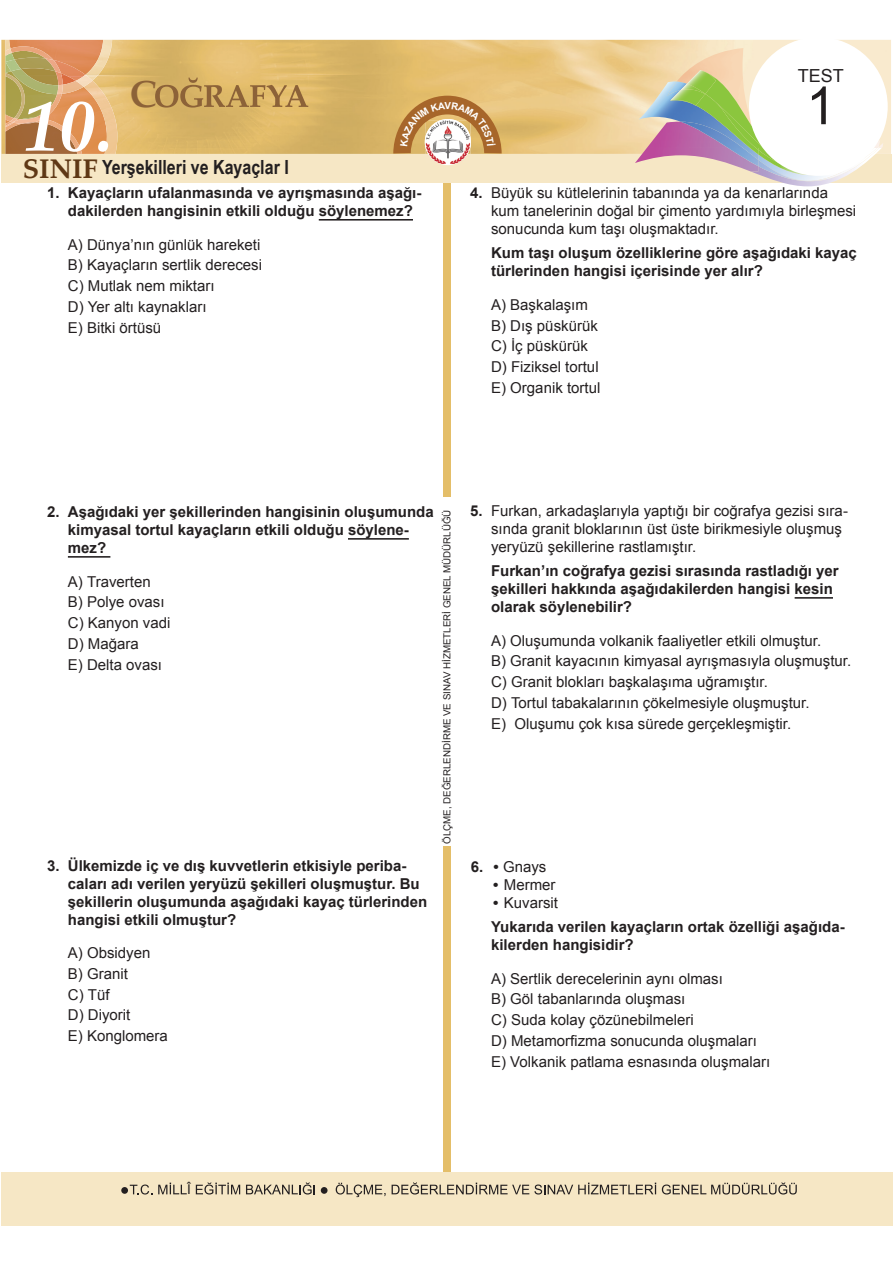
<style>
.page{position:relative;width:893px;height:1263px;background:#fff}
.page>*{position:absolute;margin:0;border:0;box-sizing:border-box;transform-origin:0 0}
.t1{font:italic 700 72px "Palatino";color:#fff}
.t2{font:52.5px "Arial";color:#231f20}
.t3{font:700 37.5px "Palatino Linotype";color:#8c6238}
.t4{font:700 27px "Palatino";color:#5f3815}
.t5{font:700 19.5px "Arial Narrow";color:#231f20}
.t6{font:18px "Arial";color:#231f20}
.t7{font:15px/18px "Arial";color:#231f20}
.SORU_CÜMLESİ{font:700 15px/18px "Arial";color:#231f20}
.t8{font:13.5px "Arial";color:#231f20}
.t9{font:9.75px "Arial";color:#231f20}
.s1{font-weight:700}
</style>
<div class="page">
<div style="left:443px;top:846px;width:8px;height:349px;background:#e4be69"></div>
<div style="left:443px;top:148px;width:8px;height:348px;background:#e4be69"></div>
<img style="left:1px;top:40px;width:890px;height:114px">
<div style="left:1px;top:1172px;width:891px;height:54px;background:#f6e7c5"></div>
<svg style="left:130px;top:1184px;width:22px;height:10px"></svg>
<svg style="left:158px;top:1182px;width:29px;height:12px"></svg>
<svg style="left:196px;top:1182px;width:44px;height:12px"></svg>
<svg style="left:246px;top:1182px;width:69px;height:12px"></svg>
<svg style="left:336px;top:1183px;width:50px;height:14px"></svg>
<svg style="left:392px;top:1182px;width:264px;height:12px"></svg>
<svg style="left:662px;top:1182px;width:135px;height:12px"></svg>
<div style="left:121px;top:1187px;width:7px;height:7px;background:#231f20;border-radius:50%"></div>
<div style="left:321px;top:1187px;width:7px;height:7px;background:#231f20;border-radius:50%"></div>
<img style="left:62px;top:94px;width:22px;height:60px">
<img style="left:84px;top:81px;width:33px;height:73px">
<img style="left:5px;top:40px;width:107px;height:41px">
<img style="left:63px;top:81px;width:21px;height:13px">
<img style="left:76px;top:75px;width:16px;height:12px">
<img style="left:5px;top:119px;width:77px;height:35px">
<img style="left:21px;top:58px;width:34px;height:11px">
<img style="left:15px;top:69px;width:42px;height:25px">
<img style="left:15px;top:60px;width:6px;height:11px">
<img style="left:25px;top:94px;width:37px;height:27px">
<img style="left:10px;top:46px;width:43px;height:14px">
<img style="left:55px;top:71px;width:8px;height:14px">
<img style="left:45px;top:59px;width:16px;height:14px">
<svg style="left:5px;top:49px;width:10px;height:24px"></svg>
<svg style="left:57px;top:85px;width:6px;height:9px"></svg>
<img style="left:35px;top:118px;width:8px;height:6px">
<img style="left:5px;top:73px;width:20px;height:45px">
<svg style="left:5px;top:118px;width:30px;height:9px"></svg>
<svg style="left:155px;top:78px;width:153px;height:30px;background:#c7a05b"></svg>
<div style="left:1px;top:154px;width:891px;height:28px;background:#f6e7c5"></div>
<img style="left:677px;top:48px;width:86px;height:33px">
<img style="left:751px;top:148px;width:131px;height:38px">
<img style="left:635px;top:148px;width:123px;height:25px">
<img style="left:638px;top:81px;width:242px;height:67px">
<img style="left:667px;top:82px;width:20px;height:14px">
<img style="left:758px;top:148px;width:121px;height:33px">
<img style="left:728px;top:148px;width:30px;height:18px">
<img style="left:716px;top:73px;width:41px;height:21px">
<img style="left:758px;top:154px;width:76px;height:21px">
<img style="left:670px;top:94px;width:80px;height:54px">
<img style="left:857px;top:149px;width:17px;height:16px">
<svg style="left:705px;top:94px;width:10px;height:8px"></svg>
<svg style="left:750px;top:148px;width:17px;height:6px"></svg>
<img style="left:715px;top:102px;width:47px;height:46px">
<img style="left:687px;top:70px;width:29px;height:24px">
<img style="left:670px;top:89px;width:35px;height:17px">
<img style="left:681px;top:84px;width:24px;height:10px">
<div style="left:749px;top:37px;width:139px;height:139px;background:#fff;border-radius:50%"></div>
<img style="left:428px;top:154px;width:40px;height:10px">
<hr style="left:319px;top:219px;width:94px;height:2px;background:#231f20">
<hr style="left:348px;top:538px;width:61px;height:2px;background:#231f20">
<hr style="left:68px;top:556px;width:42px;height:2px;background:#231f20">
<hr style="left:795px;top:597px;width:38px;height:2px;background:#231f20">
<svg style="left:393px;top:96px;width:109px;height:58px;background:#c89d68"></svg>
<h3 class="t3" style="left:130px;top:68px;width:29px">C</h3>
<h1 class="t1" style="left:23px;top:84px;width:91px">10.</h1>
<h3 class="t4" style="left:23px;top:153px;width:77px">SINIF</h3>
<h3 class="t5" style="left:102px;top:152px;width:188px">Yerşekilleri ve Kayaçlar I</h3>
<p class="SORU_CÜMLESİ" style="left:68px;top:184px;width:355px;text-indent:-21px">1. Kayaçların ufalanmasında ve ayrışmasında aşağı&shy;dakilerden hangisinin etkili olduğu söylenemez?</p>
<p class="t7" style="left:68px;top:235px;width:194px">A) Dünya’nın günlük hareketi</p>
<p class="t7" style="left:68px;top:256px;width:196px">B) Kayaçların sertlik derecesi</p>
<p class="t7" style="left:68px;top:277px;width:148px">C) Mutlak nem miktarı</p>
<p class="t7" style="left:68px;top:298px;width:140px">D) Yer altı kaynakları</p>
<p class="t7" style="left:68px;top:318px;width:95px">E) Bitki örtüsü</p>
<p class="t6" style="left:798px;top:64px;width:48px">TEST</p>
<h2 class="t2" style="left:806px;top:71px;width:31px">1</h2>
<p class="t7" style="left:491px;top:184px;width:367px;text-indent:-21px"><span class="s1">4.</span> Büyük su kütlelerinin tabanında ya da kenarlarında kum tanelerinin doğal bir çimento yardımıyla birleşmesi sonucunda kum taşı oluşmaktadır.</p>
<p class="SORU_CÜMLESİ" style="left:491px;top:245px;width:367px">Kum taşı oluşum özelliklerine göre aşağıdaki kayaç türlerinden hangisi içerisinde yer alır?</p>
<p class="t7" style="left:491px;top:296px;width:98px">A) Başkalaşım</p>
<p class="t7" style="left:491px;top:317px;width:108px">B) Dış püskürük</p>
<p class="t7" style="left:491px;top:337px;width:98px">C) İç püskürük</p>
<p class="t7" style="left:491px;top:358px;width:109px">D) Fiziksel tortul</p>
<p class="t7" style="left:491px;top:379px;width:111px">E) Organik tortul</p>
<p class="SORU_CÜMLESİ" style="left:68px;top:503px;width:367px;text-indent:-21px">2. Aşağıdaki yer şekillerinden hangisinin oluşumunda kimyasal tortul kayaçların etkili olduğu söylene&shy;mez?</p>
<p class="t7" style="left:68px;top:572px;width:84px">A) Traverten</p>
<p class="t7" style="left:68px;top:593px;width:98px">B) Polye ovası</p>
<p class="t7" style="left:68px;top:614px;width:104px">C) Kanyon vadi</p>
<p class="t7" style="left:68px;top:635px;width:72px">D) Mağara</p>
<p class="t7" style="left:68px;top:655px;width:96px">E) Delta ovası</p>
<p class="SORU_CÜMLESİ" style="left:68px;top:857px;width:361px;text-indent:-21px">3. Ülkemizde iç ve dış kuvvetlerin etkisiyle periba&shy;caları adı verilen yeryüzü şekilleri oluşmuştur. Bu şekillerin oluşumunda aşağıdaki kayaç türlerinden hangisi etkili olmuştur?</p>
<p class="t7" style="left:68px;top:944px;width:84px">A) Obsidyen</p>
<p class="t7" style="left:68px;top:965px;width:62px">B) Granit</p>
<p class="t7" style="left:68px;top:985px;width:43px">C) Tüf</p>
<p class="t7" style="left:68px;top:1006px;width:64px">D) Diyorit</p>
<p class="t7" style="left:68px;top:1027px;width:102px">E) Konglomera</p>
<p class="t9" style="left:441px;top:844px;width:336px;rotate:-90deg">ÖLÇME, DEĞERLENDİRME VE SINAV HİZMETLERİ GENEL MÜDÜRLÜĞÜ</p>
<p class="t7" style="left:491px;top:502px;width:358px;text-indent:-21px"><span class="s1">5.</span> Furkan, arkadaşlarıyla yaptığı bir coğrafya gezisi sıra&shy;sında granit bloklarının üst üste birikmesiyle oluşmuş yeryüzü şekillerine rastlamıştır.</p>
<p class="SORU_CÜMLESİ" style="left:491px;top:562px;width:349px">Furkan’ın coğrafya gezisi sırasında rastladığı yer şekilleri hakkında aşağıdakilerden hangisi kesin olarak söylenebilir?</p>
<p class="t7" style="left:491px;top:631px;width:332px">A) Oluşumunda volkanik faaliyetler etkili olmuştur.</p>
<p class="t7" style="left:491px;top:652px;width:362px">B) Granit kayacının kimyasal ayrışmasıyla oluşmuştur.</p>
<p class="t7" style="left:491px;top:673px;width:278px">C) Granit blokları başkalaşıma uğramıştır.</p>
<p class="t7" style="left:491px;top:694px;width:320px">D) Tortul tabakalarının çökelmesiyle oluşmuştur.</p>
<p class="t7" style="left:491px;top:714px;width:302px">E) Oluşumu çok kısa sürede gerçekleşmiştir.</p>
<p class="t7" style="left:471px;top:857px;width:77px"><span class="s1">6. •</span> Gnays</p>
<p class="t7" style="left:493px;top:875px;width:64px"><span class="s1">•</span> Mermer</p>
<p class="t7" style="left:493px;top:893px;width:66px"><span class="s1">•</span> Kuvarsit</p>
<p class="SORU_CÜMLESİ" style="left:491px;top:918px;width:355px">Yukarıda verilen kayaçların ortak özelliği aşağıda&shy;kilerden hangisidir?</p>
<p class="t7" style="left:491px;top:969px;width:233px">A) Sertlik derecelerinin aynı olması</p>
<p class="t7" style="left:491px;top:990px;width:196px">B) Göl tabanlarında oluşması</p>
<p class="t7" style="left:491px;top:1011px;width:204px">C) Suda kolay çözünebilmeleri</p>
<p class="t7" style="left:491px;top:1032px;width:267px">D) Metamorfizma sonucunda oluşmaları</p>
<p class="t7" style="left:491px;top:1052px;width:281px">E) Volkanik patlama esnasında oluşmaları</p>
<p class="t8" style="left:187px;top:1181px;width:5px">Î</p>
</div>
